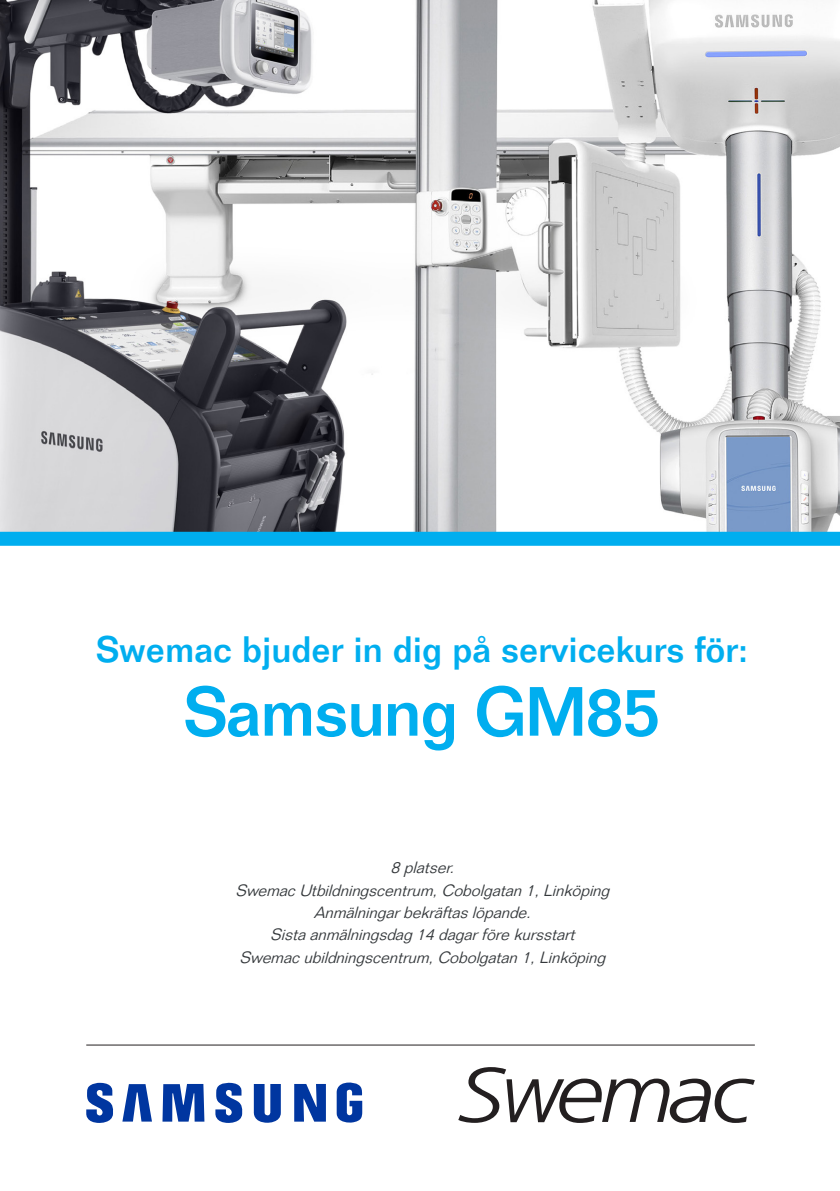
<style>
.page{position:relative;width:840px;height:1191px;background:#fff}
.page>*{position:absolute;margin:0;border:0;box-sizing:border-box;transform-origin:0 0}
.Huvudrubrik{font:500 68px "Folio Std";letter-spacing:-.02em;color:#00aeef}
.Body{font:500 36px "Folio Std";color:#00aeef}
.bröd{font:italic 300 16px/22.2px "Folio Std";color:#35393c;text-align:center}
</style>
<div class="page">
<svg style="left:0;top:0;width:839px;height:546px"></svg>
<svg style="left:458px;top:1067px;width:296px;height:56px"></svg>
<svg style="left:215px;top:1082px;width:27px;height:41px"></svg>
<svg style="left:162px;top:1084px;width:42px;height:37px;background:#325db2"></svg>
<svg style="left:122px;top:1084px;width:30px;height:37px"></svg>
<svg style="left:336px;top:1082px;width:26px;height:41px"></svg>
<svg style="left:294px;top:1084px;width:32px;height:37px"></svg>
<svg style="left:253px;top:1084px;width:28px;height:38px"></svg>
<svg style="left:86px;top:1082px;width:27px;height:41px"></svg>
<hr style="left:86px;top:1044px;width:668px;height:1px;background:#231f20">
<p class="Body" style="left:96px;top:627px;width:652px">Swemac bjuder in dig på servicekurs för:</p>
<p class="Huvudrubrik" style="left:184px;top:671px;width:477px">Samsung GM85</p>
<p class="bröd" style="left:235px;top:856px;width:380px">8platser.<br>SwemacUtbildningscentrum,Cobolgatan1,Linköping Anmälningarbekräftaslöpande.<br>Sistaanmälningsdag14dagarförekursstart Swemacubildningscentrum,Cobolgatan1,Linköping</p>
</div>
